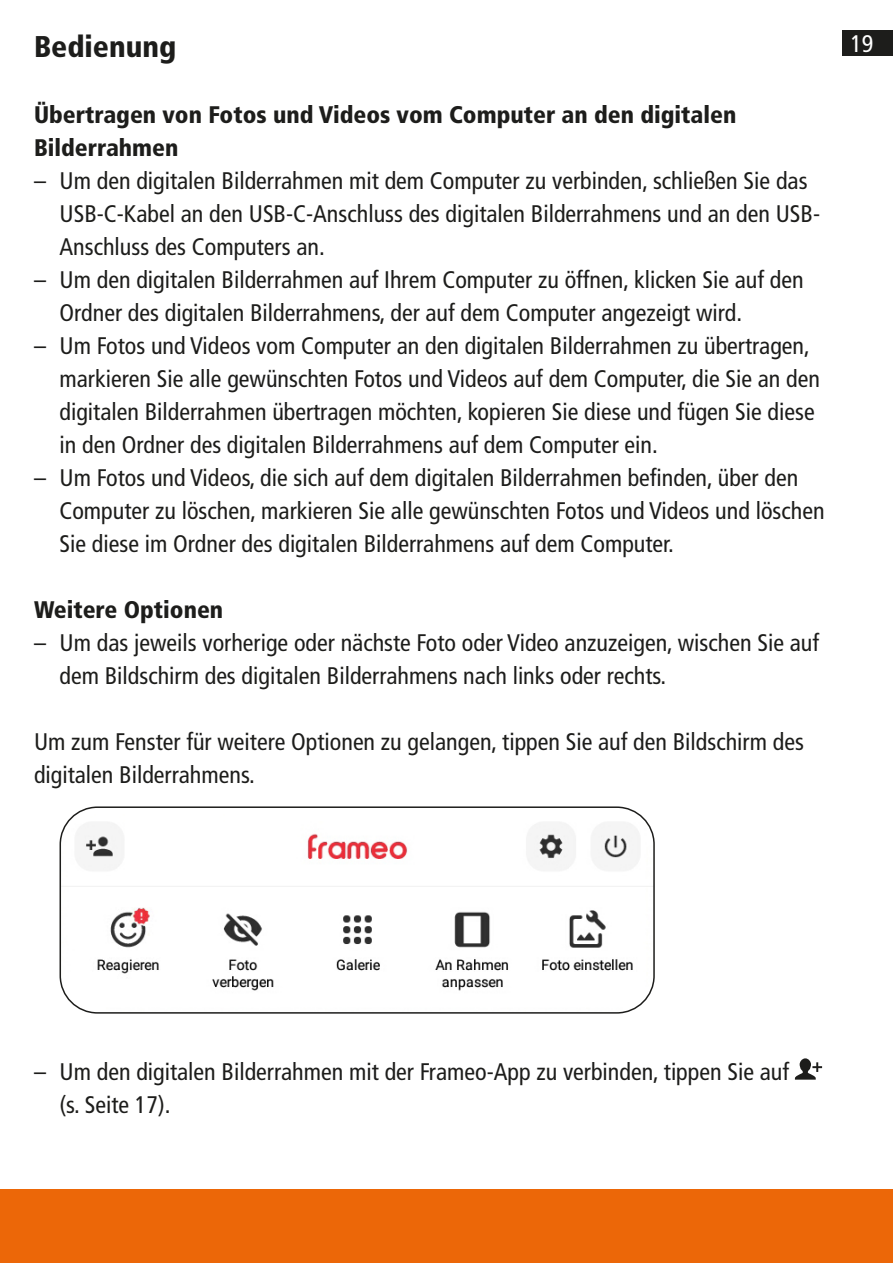
<style>
.page{position:relative;width:893px;height:1263px;background:#fff}
.page>*{position:absolute;margin:0;border:0;box-sizing:border-box;transform-origin:0 0}
.t1{font:900 condensed 30px "Frutiger LT Pro";color:#1d1d1b}
.t2{font:condensed 24px/33px "Frutiger LT Pro";color:#1d1d1b}
.t3{font:900 condensed 24px "Frutiger LT Pro";color:#1d1d1b}
.t4{font:condensed 24px "Frutiger LT Pro";color:#fff}
</style>
<div class="page">
<div style="left:842px;top:30px;width:51px;height:26px;background:#1d1d1b"></div>
<div style="left:0;top:1188px;width:893px;height:75px;background:#ec6708"></div>
<img style="left:60px;top:809px;width:592px;height:204px">
<div style="left:60px;top:806px;width:595px;height:208px;border:2px solid #1d1d1b;border-radius:37px"></div>
<svg style="left:795px;top:1058px;width:27px;height:22px"></svg>
<p class="t1" style="left:34px;top:28px;width:144px">Bedienung</p>
<p class="t4" style="left:850px;top:30px;width:25px">19</p>
<p class="t3" style="left:34px;top:100px;width:704px">Übertragen von Fotos und Videos vom Computer an den digitalen</p>
<p class="t3" style="left:34px;top:133px;width:146px">Bilderrahmen</p>
<p class="t2" style="left:60px;top:164px;width:762px;text-indent:-26px">– Um den digitalen Bilderrahmen mit dem Computer zu verbinden, schließen Sie das<br>USB-C-Kabel an den USB-C-Anschluss des digitalen Bilderrahmens und an den USB-<br>Anschluss des Computers an.</p>
<p class="t2" style="left:60px;top:263px;width:746px;text-indent:-26px">– Um den digitalen Bilderrahmen auf Ihrem Computer zu öffnen, klicken Sie auf den<br>Ordner des digitalen Bilderrahmens, der auf dem Computer angezeigt wird.</p>
<p class="t2" style="left:60px;top:329px;width:762px;text-indent:-26px">– Um Fotos und Videos vom Computer an den digitalen Bilderrahmen zu übertragen, markieren Sie alle gewünschten Fotos und Videos auf dem Computer, die Sie an den digitalen Bilderrahmen übertragen möchten, kopieren Sie diese und fügen Sie diese in den Ordner des digitalen Bilderrahmens auf dem Computer ein.</p>
<p class="t2" style="left:60px;top:461px;width:767px;text-indent:-26px">– Um Fotos und Videos, die sich auf dem digitalen Bilderrahmen befinden, über den<br>Computer zu löschen, markieren Sie alle gewünschten Fotos und Videos und löschen<br>Sie diese im Ordner des digitalen Bilderrahmens auf dem Computer.</p>
<p class="t3" style="left:34px;top:595px;width:191px">Weitere Optionen</p>
<p class="t2" style="left:60px;top:626px;width:761px;text-indent:-26px">– Um das jeweils vorherige oder nächste Foto oder Video anzuzeigen, wischen Sie auf dem Bildschirm des digitalen Bilderrahmens nach links oder rechts.</p>
<p class="t2" style="left:34px;top:725px;width:771px">Um zum Fenster für weitere Optionen zu gelangen, tippen Sie auf den Bildschirm des digitalen Bilderrahmens.</p>
<p class="t2" style="left:60px;top:1055px;width:731px;text-indent:-26px">– Um den digitalen Bilderrahmen mit der Frameo-App zu verbinden, tippen Sie auf (s. Seite 17).</p>
</div>
